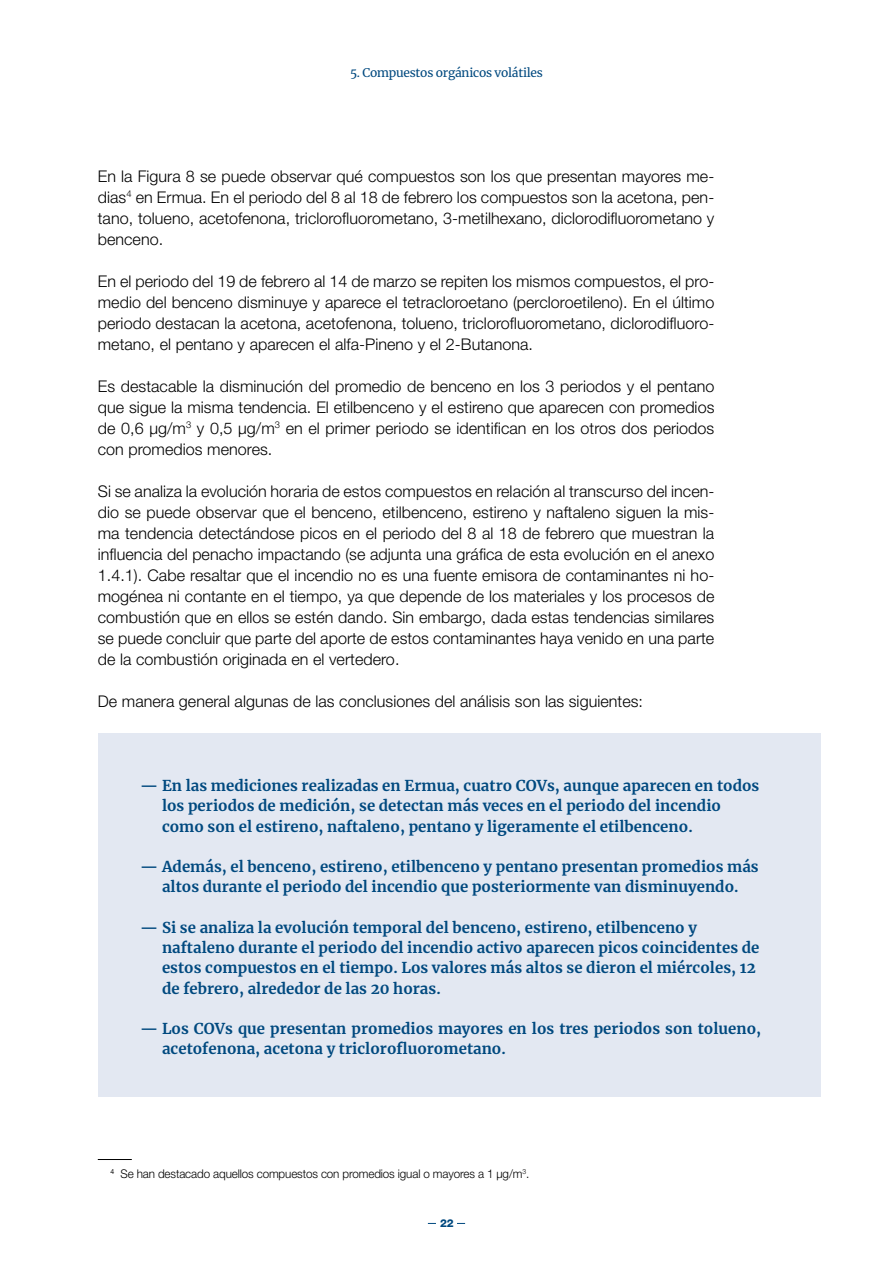
<style>
.page{position:relative;width:893px;height:1263px;background:#fff}
.page>*{position:absolute;margin:0;border:0;box-sizing:border-box;transform-origin:0 0}
.t1{font:300 16.2px/21px "Helvetica Neue LT Pro";letter-spacing:.005em;color:#000;text-align:justify}
.t2{font:700 15px/20.2px "Merriweather";letter-spacing:.005em;color:#00497f}
.t3{font:300 12px "Helvetica Neue LT Pro";letter-spacing:-.01em;color:#000}
.t4{font:12px "Merriweather";letter-spacing:-.02em;color:#00497f}
.t5{font:800 10.95px "Helvetica Neue LT Pro";color:#00497f}
</style>
<div class="page">
<hr style="left:98px;top:1159px;width:34px;height:1px;background:#000">
<div style="left:98px;top:734px;width:723px;height:363px;background:#e3e8f2"></div>
<p class="t4" style="left:350px;top:64px;width:194px">5. Compuestos orgánicos volátiles</p>
<p class="t1" style="left:98px;top:165px;width:618px">En la Figura 8 se puede observar qué compuestos son los que presentan mayores me&shy;dias<sup>4</sup> en Ermua. En el periodo del 8 al 18 de febrero los compuestos son la acetona, pen&shy;tano, tolueno, acetofenona, triclorofluorometano, 3-metilhexano, diclorodifluorometano y benceno.</p>
<p class="t1" style="left:98px;top:270px;width:618px">En el periodo del 19 de febrero al 14 de marzo se repiten los mismos compuestos, el pro&shy;medio del benceno disminuye y aparece el tetracloroetano (percloroetileno). En el último periodo destacan la acetona, acetofenona, tolueno, triclorofluorometano, diclorodifluoro&shy;metano, el pentano y aparecen el alfa-Pineno y el 2-Butanona.</p>
<p class="t1" style="left:98px;top:375px;width:618px">Es destacable la disminución del promedio de benceno en los 3 periodos y el pentano que sigue la misma tendencia. El etilbenceno y el estireno que aparecen con promedios de 0,6 µg/m<sup>3</sup> y 0,5 µg/m<sup>3</sup> en el primer periodo se identifican en los otros dos periodos con promedios menores.</p>
<p class="t1" style="left:98px;top:480px;width:618px">Si se analiza la evolución horaria de estos compuestos en relación al transcurso del incen&shy;dio se puede observar que el benceno, etilbenceno, estireno y naftaleno siguen la mis&shy;ma tendencia detectándose picos en el periodo del 8 al 18 de febrero que muestran la influencia del penacho impactando (se adjunta una gráfica de esta evolución en el anexo 1.4.1). Cabe resaltar que el incendio no es una fuente emisora de contaminantes ni ho&shy;mogénea ni contante en el tiempo, ya que depende de los materiales y los procesos de combustión que en ellos se estén dando. Sin embargo, dada estas tendencias similares se puede concluir que parte del aporte de estos contaminantes haya venido en una parte de la combustión originada en el vertedero.</p>
<p class="t1" style="left:98px;top:690px;width:547px">De manera general algunas de las conclusiones del análisis son las siguientes:</p>
<p class="t2" style="left:162px;top:775px;width:599px;text-indent:-22px">— En las mediciones realizadas en Ermua, cuatro COVs, aunque aparecen en todos los periodos de medición, se detectan más veces en el periodo del incendio como son el estireno, naftaleno, pentano y ligeramente el etilbenceno.</p>
<p class="t2" style="left:140px;top:856px;width:620px;text-align:center">— Además, el benceno, estireno, etilbenceno y pentano presentan promedios más altos durante el periodo del incendio que posteriormente van disminuyendo.</p>
<p class="t2" style="left:162px;top:917px;width:599px;text-indent:-22px">— Si se analiza la evolución temporal del benceno, estireno, etilbenceno y naftaleno durante el periodo del incendio activo aparecen picos coincidentes de estos compuestos en el tiempo. Los valores más altos se dieron el miércoles, 12 de febrero, alrededor de las 20 horas.</p>
<p class="t2" style="left:162px;top:1018px;width:601px;text-indent:-22px">— Los COVs que presentan promedios mayores en los tres periodos son tolueno, acetofenona, acetona y triclorofluorometano.</p>
<p class="t3" style="left:111px;top:1166px;width:420px"><sup>4</sup> Se han destacado aquellos compuestos con promedios igual o mayores a 1 µg/m<sup>3</sup>.</p>
<p class="t5" style="left:440px;top:1217px;width:15px">22</p>
</div>
